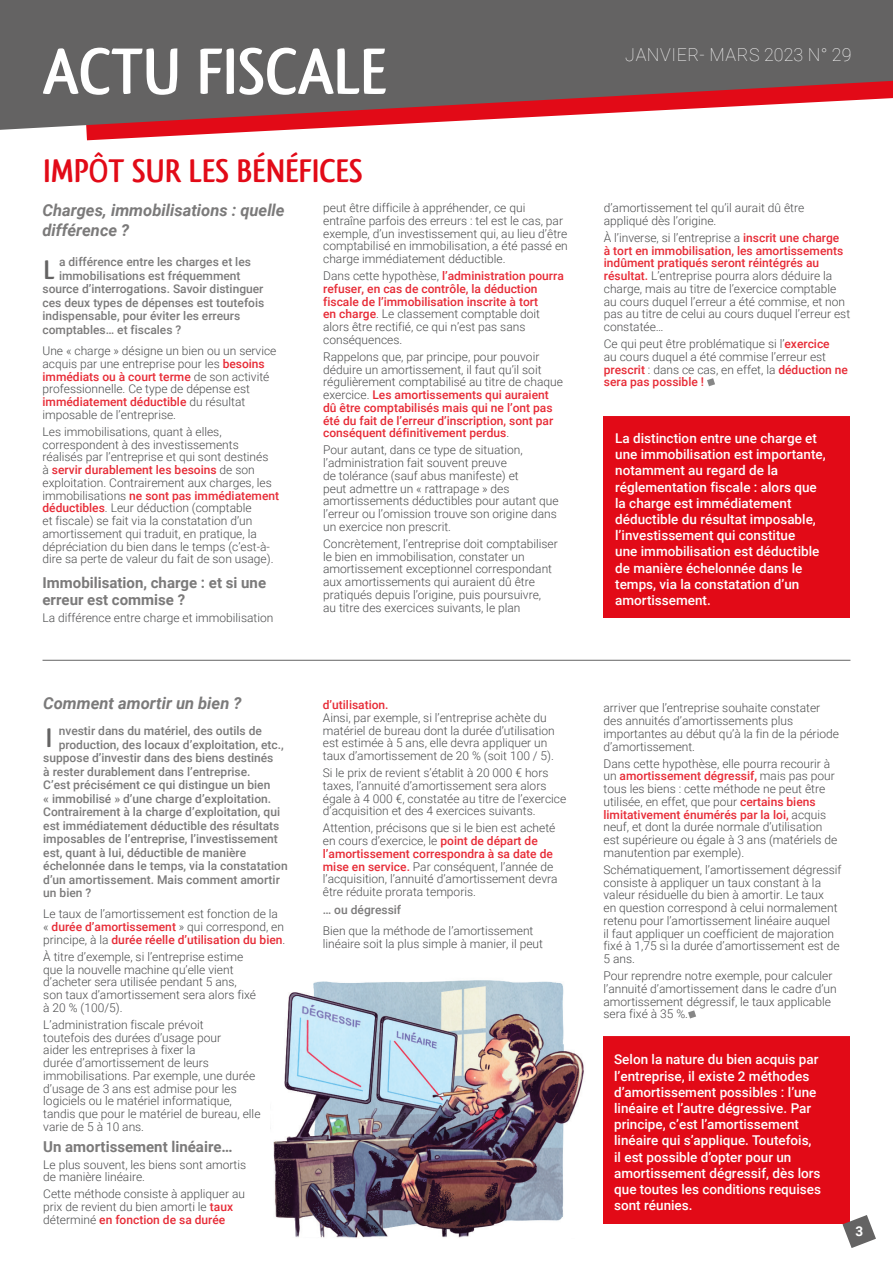
<style>
.page{position:relative;width:893px;height:1263px;background:#fff}
.page>*{position:absolute;margin:0;border:0;box-sizing:border-box;transform-origin:0 0}
.t1{font:700 68.25px "Qlassik";color:#fff}
.t2{font:700 34.2px "Qlassik";color:#e20a17}
.t3{font:700 28.05px "Qlassik";color:#646363}
.t4{font:100 17.85px "Roboto";letter-spacing:.035em;color:#fff}
.t5{font:italic 700 16.5px/19.5px "Roboto";color:#7b7a7a}
.t6{font:700 15px/16.5px "Roboto";color:#7b7a7a}
.t7{font:500 13.5px/16.2px "Roboto";color:#fff}
.t8{font:700 13.5px "Roboto";color:#fff}
.t9{font:300 12px/12.8px "Roboto";color:#4b4c4d}
.t10{font:500 12px "Roboto";color:#7b7a7a}
.t11{font:500 12px/12.8px "Roboto";color:#e72b36}
.s1{font-weight:500;color:#e72b36}
.s2{font-weight:300;color:#4b4c4d}
</style>
<div class="page">
<svg style="left:86px;top:130px;width:197px;height:10px"></svg>
<svg style="left:0;top:0;width:893px;height:130px;background:#7e6768"></svg>
<div style="left:603px;top:1036px;width:247px;height:188px;background:#e20a17"></div>
<svg style="left:688px;top:1010px;width:8px;height:8px"></svg>
<div style="left:603px;top:416px;width:247px;height:202px;background:#e20a17"></div>
<svg style="left:842px;top:1215px;width:34px;height:33px"></svg>
<svg style="left:707px;top:378px;width:8px;height:8px"></svg>
<hr style="left:43px;top:660px;width:807px;height:1px;background:#646363">
<img style="left:270px;top:980px;width:314px;height:258px">
<p class="t1" style="left:43px;top:32px;width:346px">ACTU FISCALE</p>
<p class="t4" style="left:625px;top:43px;width:228px">JANVIER- MARS 2023 N° 29</p>
<p class="t2" style="left:44px;top:151px;width:321px">IMPÔT SUR LES BÉNÉFICES</p>
<p class="t5" style="left:43px;top:200px;width:244px">Charges, immobilisations : quelle différence ?</p>
<p class="t10" style="left:59px;top:254px;width:193px">a différence entre les charges et les</p>
<p class="t10" style="left:59px;top:267px;width:183px">immobilisations est fréquemment</p>
<p class="t10" style="left:43px;top:281px;width:222px">source d’interrogations. Savoir distinguer</p>
<p class="t10" style="left:43px;top:294px;width:223px">ces deux types de dépenses est toutefois</p>
<p class="t10" style="left:43px;top:308px;width:199px">indispensable, pour éviter les erreurs</p>
<p class="t10" style="left:43px;top:321px;width:140px">comptables… et fiscales ?</p>
<p class="t9" style="left:43px;top:344px;width:235px">Une « charge » désigne un bien ou un service acquis par une entreprise pour les <span class="s1">besoins immédiats ou à court terme</span> de son activité professionnelle. Ce type de dépense est <span class="s1">immédiatement déductible</span> du résultat imposable de l’entreprise.</p>
<p class="t9" style="left:43px;top:425px;width:238px">Les immobilisations, quant à elles, correspondent à des investissements réalisés par l’entreprise et qui sont destinés<br>à <span class="s1">servir durablement les besoins</span> de son exploitation. Contrairement aux charges, les immobilisations <span class="s1">ne sont pas immédiatement déductibles</span>. Leur déduction (comptable<br>et fiscale) se fait via la constatation d’un amortissement qui traduit, en pratique, la dépréciation du bien dans le temps (c’est-à&shy;dire sa perte de valeur du fait de son usage).</p>
<p class="t6" style="left:43px;top:574px;width:225px">Immobilisation, charge : et si une erreur est commise ?</p>
<p class="t9" style="left:43px;top:611px;width:232px">La différence entre charge et immobilisation</p>
<p class="t3" style="left:44px;top:253px;width:12px">L</p>
<p class="t5" style="left:43px;top:692px;width:200px">Comment amortir un bien ?</p>
<p class="t10" style="left:59px;top:722px;width:205px">nvestir dans du matériel, des outils de</p>
<p class="t10" style="left:59px;top:736px;width:227px">production, des locaux d’exploitation, etc.,</p>
<p class="t10" style="left:43px;top:749px;width:232px">suppose d’investir dans des biens destinés</p>
<p class="t10" style="left:43px;top:763px;width:209px">à rester durablement dans l’entreprise.</p>
<p class="t10" style="left:43px;top:776px;width:229px">C’est précisément ce qui distingue un bien</p>
<p class="t10" style="left:43px;top:790px;width:229px">« immobilisé » d’une charge d’exploitation.</p>
<p class="t10" style="left:43px;top:803px;width:238px">Contrairement à la charge d’exploitation, qui</p>
<p class="t10" style="left:43px;top:817px;width:238px">est immédiatement déductible des résultats</p>
<p class="t10" style="left:43px;top:830px;width:236px">imposables de l’entreprise, l’investissement</p>
<p class="t10" style="left:43px;top:844px;width:205px">est, quant à lui, déductible de manière</p>
<p class="t10" style="left:43px;top:857px;width:246px">échelonnée dans le temps, via la constatation</p>
<p class="t10" style="left:43px;top:871px;width:238px">d’un amortissement. Mais comment amortir</p>
<p class="t10" style="left:43px;top:884px;width:50px">un bien ?</p>
<p class="t9" style="left:43px;top:907px;width:244px">Le taux de l’amortissement est fonction de la « <span class="s1">durée d’amortissement</span> » qui correspond, en principe, à la <span class="s1">durée réelle d’utilisation du bien</span>.</p>
<p class="t9" style="left:43px;top:950px;width:214px">À titre d’exemple, si l’entreprise estime que la nouvelle machine qu’elle vient d’acheter sera utilisée pendant 5 ans, son taux d’amortissement sera alors fixé à 20 % (100/5).</p>
<p class="t9" style="left:43px;top:1018px;width:219px">L’administration fiscale prévoit<br>toutefois des durées d’usage pour<br>aider les entreprises à fixer la<br>durée d’amortissement de leurs immobilisations. Par exemple, une durée d’usage de 3 ans est admise pour les logiciels ou le matériel informatique, tandis que pour le matériel de bureau, elle varie de 5 à 10 ans.</p>
<p class="t6" style="left:43px;top:1137px;width:191px">Un amortissement linéaire…</p>
<p class="t9" style="left:43px;top:1157px;width:204px">Le plus souvent, les biens sont amortis de manière linéaire.</p>
<p class="t9" style="left:43px;top:1187px;width:203px">Cette méthode consiste à appliquer au prix de revient du bien amorti le <span class="s1">taux </span>déterminé <span class="s1">en fonction de sa durée</span></p>
<p class="t3" style="left:46px;top:721px;width:8px">I</p>
<p class="t9" style="left:323px;top:201px;width:246px">peut être difficile à appréhender, ce qui entraîne parfois des erreurs : tel est le cas, par exemple, d’un investissement qui, au lieu d’être comptabilisé en immobilisation, a été passé en charge immédiatement déductible.</p>
<p class="t11" style="left:323px;top:269px;width:242px"><span class="s2">Dans cette hypothèse,</span> l’administration pourra refuser, en cas de contrôle, la déduction fiscale de l’immobilisation inscrite à tort<br>en charge<span class="s2">. Le classement comptable doit alors être rectifié, ce qui n’est pas sans conséquences.</span></p>
<p class="t11" style="left:323px;top:350px;width:241px"><span class="s2">Rappelons que, par principe, pour pouvoir déduire un amortissement, il faut qu’il soit régulièrement comptabilisé au titre de chaque exercice.</span> Les amortissements qui auraient dû être comptabilisés mais qui ne l’ont pas été du fait de l’erreur d’inscription, sont par conséquent définitivement perdus<span class="s2">.</span></p>
<p class="t9" style="left:323px;top:443px;width:237px">Pour autant, dans ce type de situation, l’administration fait souvent preuve<br>de tolérance (sauf abus manifeste) et<br>peut admettre un « rattrapage » des amortissements déductibles pour autant que l’erreur ou l’omission trouve son origine dans un exercice non prescrit.</p>
<p class="t9" style="left:323px;top:537px;width:236px">Concrètement, l’entreprise doit comptabiliser le bien en immobilisation, constater un amortissement exceptionnel correspondant aux amortissements qui auraient dû être pratiqués depuis l’origine, puis poursuivre,<br>au titre des exercices suivants, le plan</p>
<p class="t9" style="left:323px;top:698px;width:233px"><span class="s1">d’utilisation.<br></span>Ainsi, par exemple, si l’entreprise achète du matériel de bureau dont la durée d’utilisation est estimée à 5 ans, elle devra appliquer un taux d’amortissement de 20 % (soit 100 / 5).</p>
<p class="t9" style="left:323px;top:766px;width:245px">Si le prix de revient s’établit à 20 000 € hors taxes, l’annuité d’amortissement sera alors égale à 4 000 €, constatée au titre de l’exercice d’acquisition et des 4 exercices suivants.</p>
<p class="t9" style="left:323px;top:821px;width:236px">Attention, précisons que si le bien est acheté en cours d’exercice, le <span class="s1">point de départ de l’amortissement correspondra à sa date de mise en service.</span> Par conséquent, l’année de l’acquisition, l’annuité d’amortissement devra être réduite prorata temporis.</p>
<p class="t10" style="left:323px;top:901px;width:80px">… ou dégressif</p>
<p class="t9" style="left:323px;top:924px;width:222px">Bien que la méthode de l’amortissement linéaire soit la plus simple à manier, il peut</p>
<p class="t9" style="left:604px;top:201px;width:202px">d’amortissement tel qu’il aurait dû être appliqué dès l’origine.</p>
<p class="t9" style="left:604px;top:231px;width:248px">À l’inverse, si l’entreprise a <span class="s1">inscrit une charge<br>à tort en immobilisation, les amortissements indûment pratiqués seront réintégrés au résultat.</span> L’entreprise pourra alors déduire la charge, mais au titre de l’exercice comptable au cours duquel l’erreur a été commise, et non pas au titre de celui au cours duquel l’erreur est constatée…</p>
<p class="t9" style="left:604px;top:337px;width:246px">Ce qui peut être problématique si l’<span class="s1">exercice<br></span>au cours duquel a été commise l’erreur est <span class="s1">prescrit</span> : dans ce cas, en effet, la <span class="s1">déduction ne sera pas possible !</span></p>
<p class="t7" style="left:615px;top:430px;width:212px">La distinction entre une charge et une immobilisation est importante, notamment au regard de la réglementation fiscale : alors que la charge est immédiatement déductible du résultat imposable, l’investissement qui constitue<br>une immobilisation est déductible de manière échelonnée dans le temps, via la constatation d’un amortissement.</p>
<p class="t9" style="left:603px;top:701px;width:237px">arriver que l’entreprise souhaite constater des annuités d’amortissements plus importantes au début qu’à la fin de la période d’amortissement.</p>
<p class="t9" style="left:603px;top:757px;width:235px">Dans cette hypothèse, elle pourra recourir à un <span class="s1">amortissement dégressif,</span> mais pas pour tous les biens : cette méthode ne peut être utilisée, en effet, que pour <span class="s1">certains biens limitativement énumérés par la loi,</span> acquis neuf, et dont la durée normale d’utilisation est supérieure ou égale à 3 ans (matériels de manutention par exemple).</p>
<p class="t9" style="left:603px;top:863px;width:239px">Schématiquement, l’amortissement dégressif consiste à appliquer un taux constant à la valeur résiduelle du bien à amortir. Le taux<br>en question correspond à celui normalement retenu pour l’amortissement linéaire auquel<br>il faut appliquer un coefficient de majoration fixé à 1,75 si la durée d’amortissement est de 5 ans.</p>
<p class="t9" style="left:603px;top:969px;width:235px">Pour reprendre notre exemple, pour calculer l’annuité d’amortissement dans le cadre d’un amortissement dégressif, le taux applicable sera fixé à 35 %.</p>
<p class="t7" style="left:614px;top:1051px;width:208px">Selon la nature du bien acquis par l’entreprise, il existe 2 méthodes d’amortissement possibles : l’une linéaire et l’autre dégressive. Par principe, c’est l’amortissement linéaire qui s’applique. Toutefois, il est possible d’opter pour un amortissement dégressif, dès lors que toutes les conditions requises sont réunies.</p>
<p class="t8" style="left:855px;top:1222px;width:9px">3</p>
</div>
